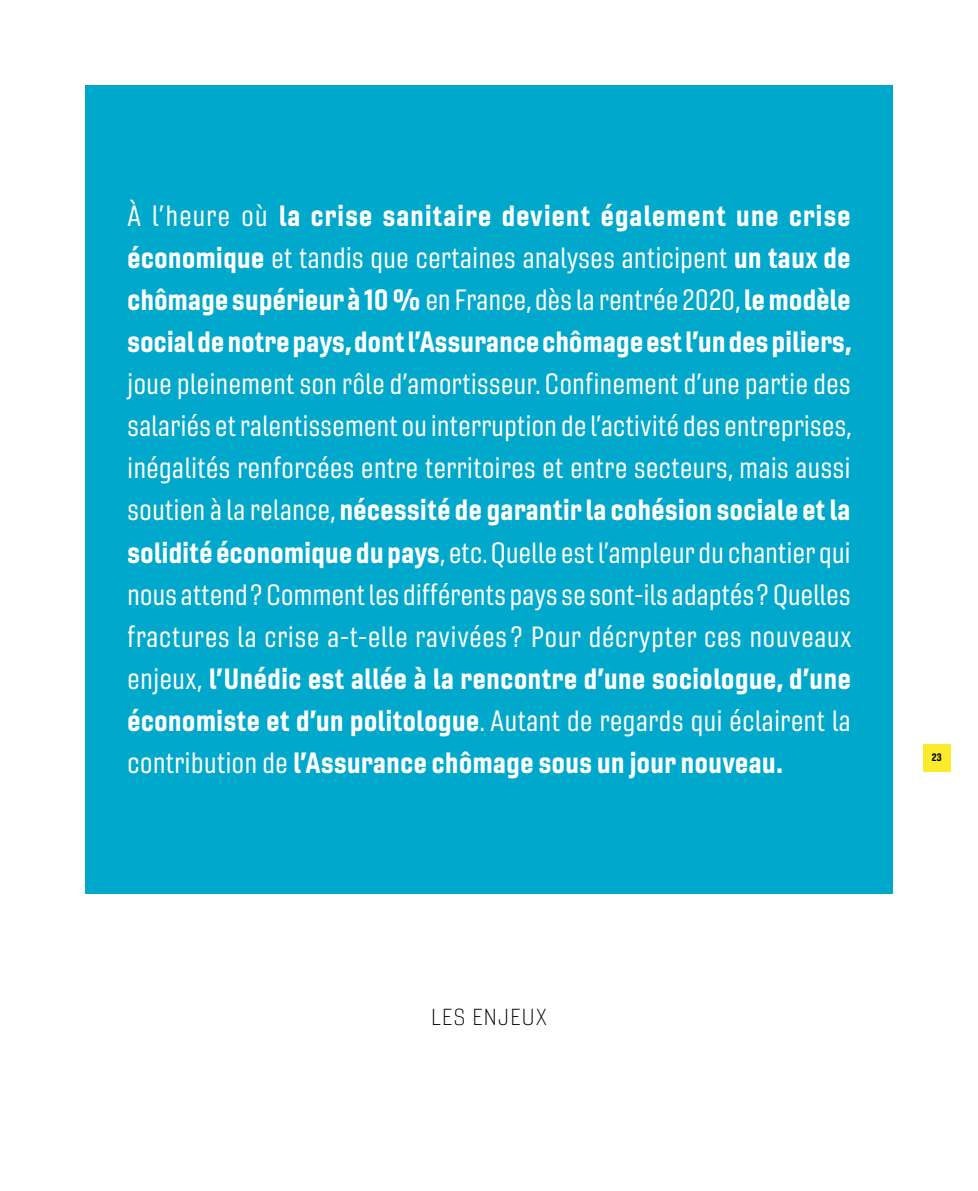
<style>
.page{position:relative;width:978px;height:1191px;background:#fff}
.page>*{position:absolute;margin:0;border:0;box-sizing:border-box;transform-origin:0 0}
.t1{font:28.5px/42px "Gineso Con Reg";letter-spacing:.02em;color:#fff;text-align:justify}
.t2{font:28.5px/42px "Gineso Con Bol";letter-spacing:.02em;color:#fff}
.t3{font:28.5px "Gineso Con Bol";letter-spacing:.045em;color:#fff}
.t4{font:22.5px "Gineso Nor Thi";letter-spacing:.06em;color:#000}
.t5{font:10.5px "Gineso Con Bol";color:#000}
.s1{font-family:"Gineso Con Reg"}
.s2{font-family:"Gineso Con Bol"}
</style>
<div class="page">
<div style="left:923px;top:743px;width:28px;height:28px;background:#fceb2b"></div>
<div style="left:85px;top:85px;width:808px;height:808px;background:#00a8cb"></div>
<p class="t3" style="left:128px;top:198px;width:724px"><span class="s1">À l’heure où</span> la crise sanitaire devient également une crise</p>
<p class="t1" style="left:128px;top:237px;width:724px"><span class="s2">économique</span> et tandis que certaines analyses anticipent <span class="s2">un taux de</span></p>
<p class="t2" style="left:128px;top:279px;width:726px">chômage supérieur à 10 % <span class="s1">en France, dès la rentrée 2020,</span> le modèle social de notre pays, dont l’Assurance chômage est l’un des piliers,</p>
<p class="t1" style="left:128px;top:363px;width:726px">joue pleinement son rôle d’amortisseur. Confinement d’une partie des salariés et ralentissement ou interruption de l’activité des entreprises, inégalités renforcées entre territoires et entre secteurs, mais aussi</p>
<p class="t2" style="left:128px;top:489px;width:724px"><span class="s1">soutien à la relance,</span> nécessité de garantir la cohésion sociale et la</p>
<p class="t1" style="left:128px;top:531px;width:725px"><span class="s2">solidité économique du pays</span>, etc. Quelle est l’ampleur du chantier qui nous attend ? Comment les différents pays se sont-ils adaptés ? Quelles fractures la crise a-t-elle ravivées ? Pour décrypter ces nouveaux</p>
<p class="t2" style="left:128px;top:657px;width:725px"><span class="s1">enjeux,</span> l’Unédic est allée à la rencontre d’une sociologue, d’une</p>
<p class="t1" style="left:128px;top:699px;width:725px"><span class="s2">économiste et d’un politologue</span>. Autant de regards qui éclairent la</p>
<p class="t2" style="left:128px;top:741px;width:657px"><span class="s1">contribution de</span> l’Assurance chômage sous un jour nouveau.</p>
<p class="t5" style="left:932px;top:750px;width:12px">23</p>
<p class="t4" style="left:432px;top:1003px;width:117px">LES ENJEUX</p>
</div>
